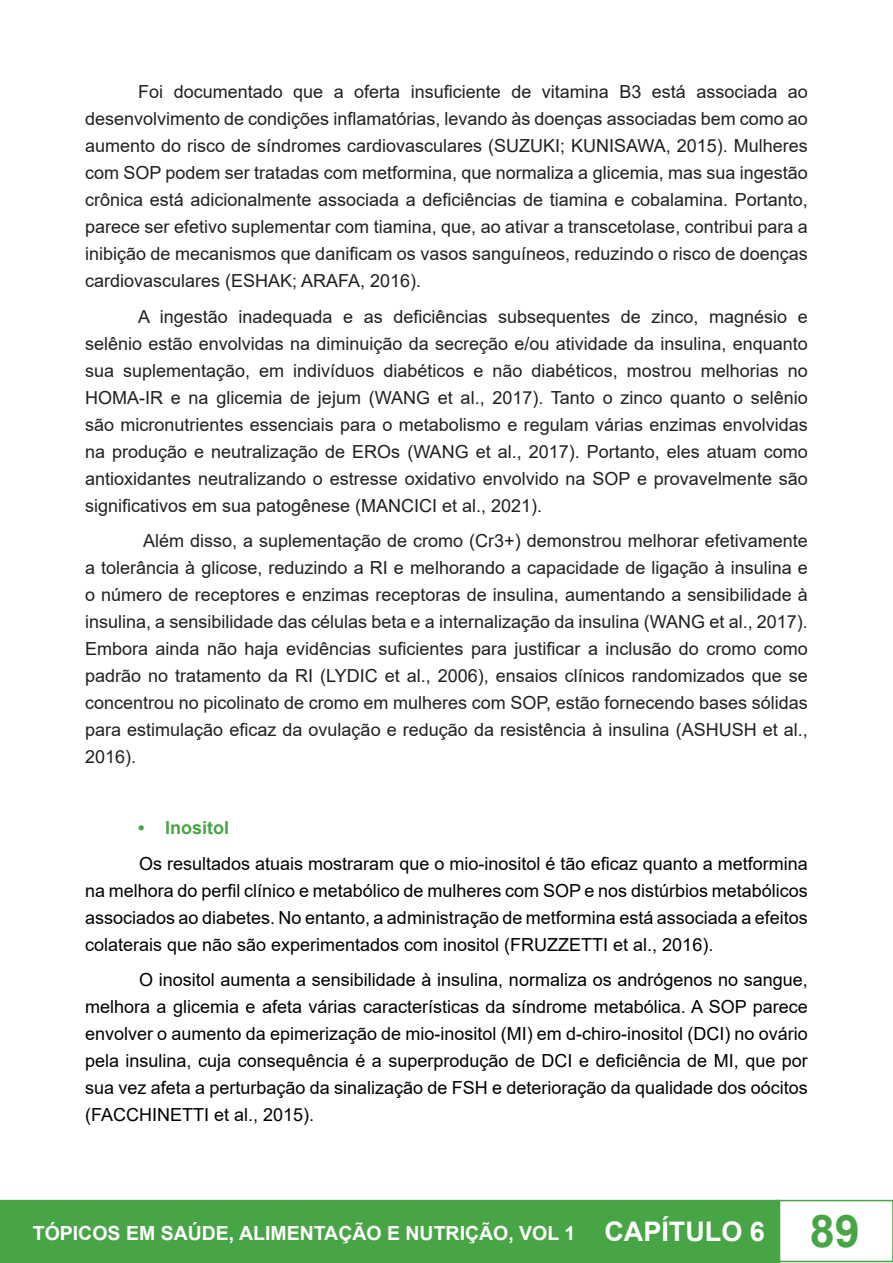
<style>
.page{position:relative;width:893px;height:1263px;background:#fff}
.page>*{position:absolute;margin:0;border:0;box-sizing:border-box;transform-origin:0 0}
.t1{font:700 19.5px "Arial";color:#fff}
.t2{font:18px/27px "Arial";color:#231f20;text-align:justify}
.t3{font:18px/27px "Arial";color:#000;text-align:justify}
.t4{font:700 18px "Arial";color:#48a546}
.s1{font-size:27px}
.s2{font-size:45px;color:#48a546}
</style>
<div class="page">
<div style="left:0;top:1200px;width:780px;height:63px;background:#48a546"></div>
<div style="left:776px;top:1200px;width:117px;height:62px;border:2px solid #48a546"></div>
<p class="t2" style="left:85px;top:78px;width:724px;text-indent:53px">Foi documentado que a oferta insuficiente de vitamina B3 está associada ao desenvolvimento de condições inflamatórias, levando às doenças associadas bem como ao aumento do risco de síndromes cardiovasculares (SUZUKI; KUNISAWA, 2015). Mulheres com SOP podem ser tratadas com metformina, que normaliza a glicemia, mas sua ingestão crônica está adicionalmente associada a deficiências de tiamina e cobalamina. Portanto, parece ser efetivo suplementar com tiamina, que, ao ativar a transcetolase, contribui para a inibição de mecanismos que danificam os vasos sanguíneos, reduzindo o risco de doenças cardiovasculares (ESHAK; ARAFA, 2016).</p>
<p class="t2" style="left:85px;top:303px;width:724px;text-indent:53px">A ingestão inadequada e as deficiências subsequentes de zinco, magnésio e selênio estão envolvidas na diminuição da secreção e/ou atividade da insulina, enquanto sua suplementação, em indivíduos diabéticos e não diabéticos, mostrou melhorias no HOMA-IR e na glicemia de jejum (WANG et al., 2017). Tanto o zinco quanto o selênio são micronutrientes essenciais para o metabolismo e regulam várias enzimas envolvidas na produção e neutralização de EROs (WANG et al., 2017). Portanto, eles atuam como antioxidantes neutralizando o estresse oxidativo envolvido na SOP e provavelmente são significativos em sua patogênese (MANCICI et al., 2021).</p>
<p class="t2" style="left:85px;top:527px;width:724px;text-indent:58px">Além disso, a suplementação de cromo (Cr3+) demonstrou melhorar efetivamente a tolerância à glicose, reduzindo a RI e melhorando a capacidade de ligação à insulina e o número de receptores e enzimas receptoras de insulina, aumentando a sensibilidade à insulina, a sensibilidade das células beta e a internalização da insulina (WANG et al., 2017).<br>Embora ainda não haja evidências suficientes para justificar a inclusão do cromo como padrão no tratamento da RI (LYDIC et al., 2006), ensaios clínicos randomizados que se concentrou no picolinato de cromo em mulheres com SOP, estão fornecendo bases sólidas para estimulação eficaz da ovulação e redução da resistência à insulina (ASHUSH et al., 2016).</p>
<p class="t4" style="left:138px;top:815px;width:93px">• Inositol</p>
<p class="t3" style="left:85px;top:850px;width:724px;text-indent:54px">Os resultados atuais mostraram que o mio-inositol é tão eficaz quanto a metformina na melhora do perfil clínico e metabólico de mulheres com SOP e nos distúrbios metabólicos associados ao diabetes. No entanto, a administração de metformina está associada a efeitos colaterais que não são experimentados com inositol (FRUZZETTI et al., 2016).</p>
<p class="t3" style="left:85px;top:966px;width:724px;text-indent:54px">O inositol aumenta a sensibilidade à insulina, normaliza os andrógenos no sangue, melhora a glicemia e afeta várias características da síndrome metabólica. A SOP parece envolver o aumento da epimerização de mio-inositol (MI) em d-chiro-inositol (DCI) no ovário pela insulina, cuja consequência é a superprodução de DCI e deficiência de MI, que por sua vez afeta a perturbação da sinalização de FSH e deterioração da qualidade dos oócitos (FACCHINETTI et al., 2015).</p>
<p class="t1" style="left:33px;top:1219px;width:829px">TÓPICOS EM SAÚDE, ALIMENTAÇÃO E NUTRIÇÃO, VOL 1 <span class="s1">CAPÍTULO 6</span> <span class="s2">89</span></p>
</div>
